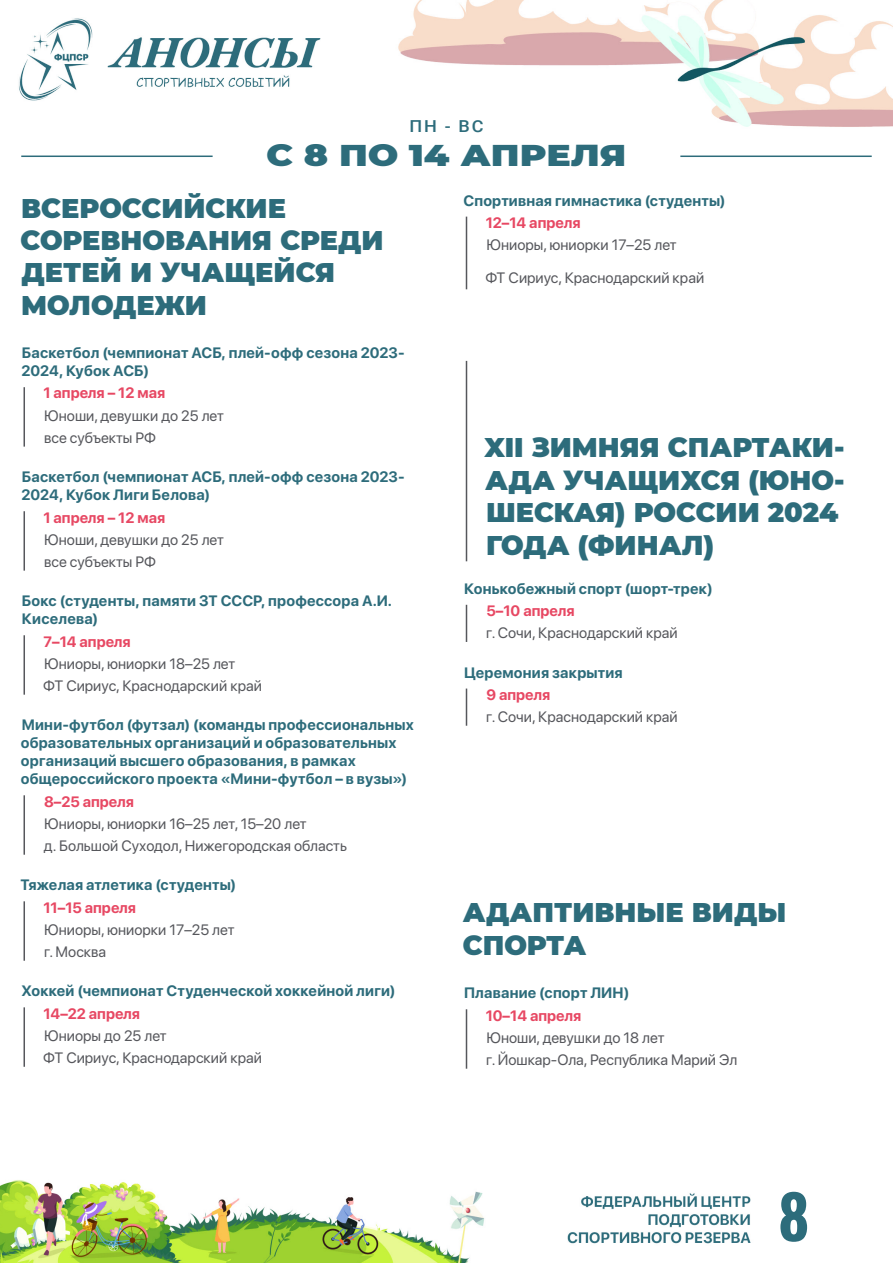
<style>
.page{position:relative;width:893px;height:1263px;background:#fff}
.page>*{position:absolute;margin:0;border:0;box-sizing:border-box;transform-origin:0 0}
.t1{font:700 60px "Oswald";color:#2d6c7b}
.t2{font:900 30px "Montserrat";color:#2d6c7b;scale:1.2 1}
.А_-_Заголовок{font:900 27px/32.4px "Montserrat";color:#2d6c7b}
.А_-_Текст{font:900 27px/32.4px "Montserrat";color:#2d6c7b}
.t3{font:500 16.5px "Roboto";color:#2d6c7b;scale:1.09 1}
.А_-_вид_спорта{font:italic 700 15px/18px "SF Pro Display";letter-spacing:.01em;color:#2d6c7b}
.А_-_Текст-2{font:15px/32.4px "SF Pro Display";color:#56575c}
.А_-_дата{font:italic 700 15px "SF Pro Display";color:#e74863}
</style>
<div class="page">
<img style="left:0;top:0;width:893px;height:1263px">
<hr style="left:21px;top:156px;width:192px;height:1px;background:#2d6c7b">
<hr style="left:680px;top:156px;width:192px;height:1px;background:#2d6c7b">
<hr style="left:24px;top:387px;width:1px;height:60px;background:#56575c">
<hr style="left:24px;top:511px;width:1px;height:60px;background:#56575c">
<hr style="left:24px;top:635px;width:1px;height:60px;background:#56575c">
<hr style="left:24px;top:795px;width:1px;height:60px;background:#56575c">
<hr style="left:24px;top:901px;width:1px;height:60px;background:#56575c">
<hr style="left:24px;top:1007px;width:1px;height:60px;background:#56575c">
<hr style="left:466px;top:217px;width:1px;height:72px;background:#56575c">
<hr style="left:466px;top:361px;width:1px;height:200px;background:#56575c">
<hr style="left:466px;top:605px;width:1px;height:37px;background:#56575c">
<hr style="left:466px;top:688px;width:1px;height:38px;background:#56575c">
<hr style="left:466px;top:1009px;width:1px;height:60px;background:#56575c">
<p class="t3" style="left:409px;top:115px;width:69px">ПН - ВС</p>
<h2 class="t2" style="left:267px;top:133px;width:301px">С 8 ПО 14 АПРЕЛЯ</h2>
<p class="А_-_Заголовок" style="left:21px;top:190px;width:365px">ВСЕРОССИЙСКИЕ<br>СОРЕВНОВАНИЯ СРЕДИ<br>ДЕТЕЙ И УЧАЩЕЙСЯ<br>МОЛОДЕЖИ</p>
<p class="А_-_вид_спорта" style="left:21px;top:343px;width:385px">Баскетбол (чемпионат АСБ, плей-офф сезона 2023-<br>2024, Кубок АСБ)</p>
<p class="А_-_дата" style="left:43px;top:382px;width:123px">1 апреля – 12 мая</p>
<p class="А_-_Текст-2" style="left:44px;top:398px;width:181px">Юноши, девушки до 25 лет</p>
<p class="А_-_Текст-2" style="left:44px;top:420px;width:114px">все субъекты РФ</p>
<p class="А_-_вид_спорта" style="left:21px;top:467px;width:385px">Баскетбол (чемпионат АСБ, плей-офф сезона 2023-<br>2024, Кубок Лиги Белова)</p>
<p class="А_-_дата" style="left:43px;top:507px;width:123px">1 апреля – 12 мая</p>
<p class="А_-_Текст-2" style="left:44px;top:522px;width:181px">Юноши, девушки до 25 лет</p>
<p class="А_-_Текст-2" style="left:44px;top:545px;width:114px">все субъекты РФ</p>
<p class="А_-_вид_спорта" style="left:22px;top:591px;width:372px">Бокс (студенты, памяти ЗТ СССР, профессора А.И.<br>Киселева)</p>
<p class="А_-_дата" style="left:44px;top:631px;width:89px">7–14 апреля</p>
<p class="А_-_Текст-2" style="left:44px;top:646px;width:192px">Юниоры, юниорки 18–25 лет</p>
<p class="А_-_Текст-2" style="left:43px;top:669px;width:220px">ФТ Сириус, Краснодарский край</p>
<p class="А_-_вид_спорта" style="left:21px;top:715px;width:394px">Мини-футбол (футзал) (команды профессиональных образовательных организаций и образовательных организаций высшего образования, в рамках общероссийского проекта «Мини-футбол – в вузы»)</p>
<p class="А_-_дата" style="left:44px;top:791px;width:91px">8–25 апреля</p>
<p class="А_-_Текст-2" style="left:44px;top:806px;width:264px">Юниоры, юниорки 16–25 лет, 15–20 лет</p>
<p class="А_-_Текст-2" style="left:44px;top:829px;width:305px">д. Большой Суходол, Нижегородская область</p>
<p class="А_-_вид_спорта" style="left:20px;top:875px;width:217px">Тяжелая атлетика (студенты)</p>
<p class="А_-_дата" style="left:43px;top:897px;width:94px">11–15 апреля</p>
<p class="А_-_Текст-2" style="left:44px;top:912px;width:192px">Юниоры, юниорки 17–25 лет</p>
<p class="А_-_Текст-2" style="left:44px;top:935px;width:64px">г. Москва</p>
<p class="А_-_вид_спорта" style="left:21px;top:981px;width:376px">Хоккей (чемпионат Студенческой хоккейной лиги)</p>
<p class="А_-_дата" style="left:43px;top:1003px;width:98px">14–22 апреля</p>
<p class="А_-_Текст-2" style="left:44px;top:1018px;width:124px">Юниоры до 25 лет</p>
<p class="А_-_Текст-2" style="left:43px;top:1041px;width:220px">ФТ Сириус, Краснодарский край</p>
<p class="А_-_вид_спорта" style="left:463px;top:191px;width:264px">Спортивная гимнастика (студенты)</p>
<p class="А_-_дата" style="left:486px;top:212px;width:96px">12–14 апреля</p>
<p class="А_-_Текст-2" style="left:485px;top:228px;width:220px">Юниоры, юниорки 17–25 лет<br>ФТ Сириус, Краснодарский край</p>
<p class="А_-_Текст" style="left:485px;top:430px;width:361px">XII ЗИМНЯЯ СПАРТАКИ-<br>АДА УЧАЩИХСЯ (ЮНО-<br>ШЕСКАЯ) РОССИИ 2024<br>ГОДА (ФИНАЛ)</p>
<p class="А_-_вид_спорта" style="left:464px;top:579px;width:250px">Конькобежный спорт (шорт-трек)</p>
<p class="А_-_дата" style="left:487px;top:600px;width:90px">5–10 апреля</p>
<p class="А_-_Текст-2" style="left:486px;top:616px;width:193px">г. Сочи, Краснодарский край</p>
<p class="А_-_вид_спорта" style="left:464px;top:662px;width:160px">Церемония закрытия</p>
<p class="А_-_дата" style="left:486px;top:684px;width:65px">9 апреля</p>
<p class="А_-_Текст-2" style="left:486px;top:700px;width:193px">г. Сочи, Краснодарский край</p>
<p class="А_-_Заголовок" style="left:463px;top:895px;width:325px">АДАПТИВНЫЕ ВИДЫ<br>СПОРТА</p>
<p class="А_-_вид_спорта" style="left:464px;top:983px;width:167px">Плавание (спорт ЛИН)</p>
<p class="А_-_дата" style="left:486px;top:1004px;width:97px">10–14 апреля</p>
<p class="А_-_Текст-2" style="left:486px;top:1020px;width:179px">Юноши, девушки до 18 лет</p>
<p class="А_-_Текст-2" style="left:486px;top:1042px;width:253px">г. Йошкар-Ола, Республика Марий Эл</p>
<h1 class="t1" style="left:778px;top:1185px;width:33px">8</h1>
</div>
